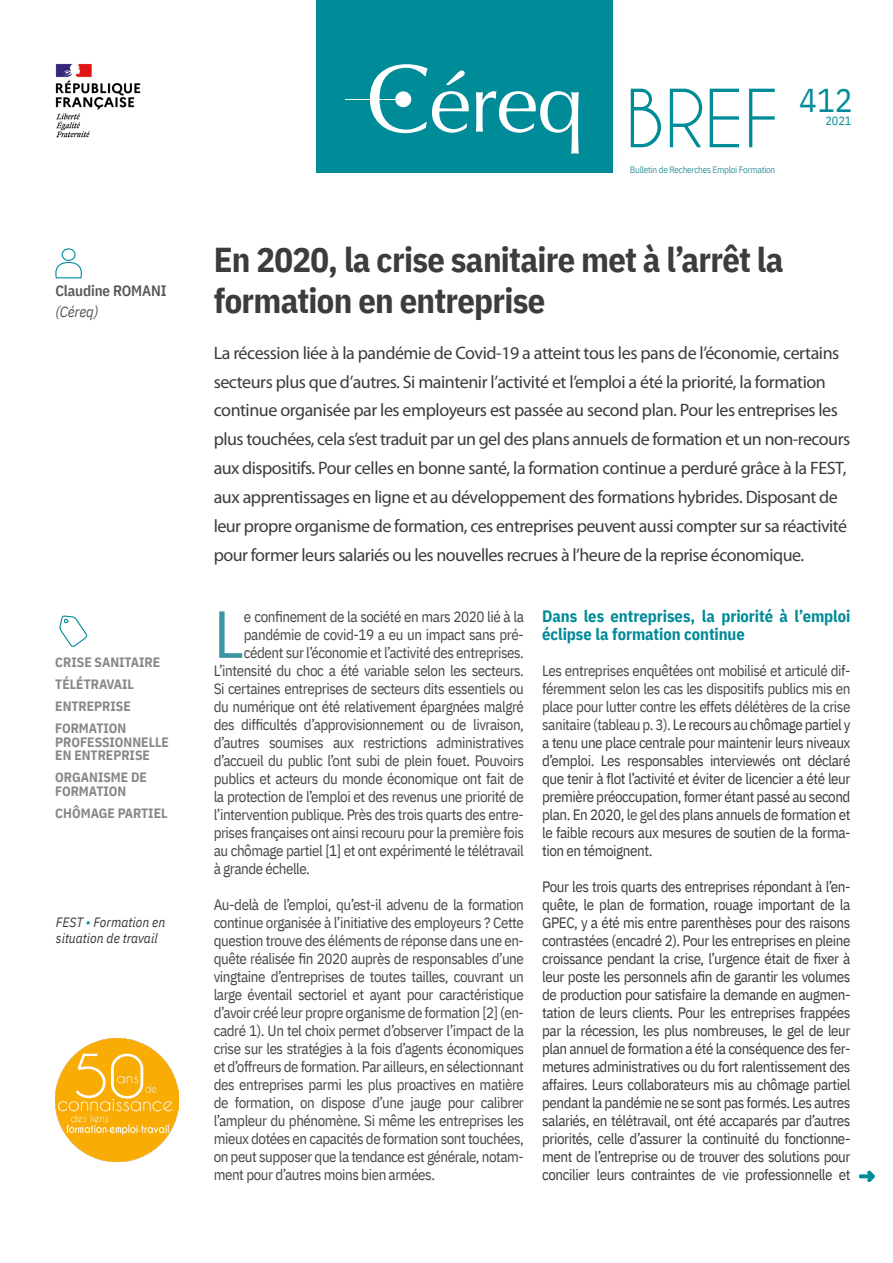
<style>
.page{position:relative;width:893px;height:1263px;background:#fff}
.page>*{position:absolute;margin:0;border:0;box-sizing:border-box;transform-origin:0 0}
.t1{font:75px "Caviar Dreams";color:#008b99}
.t2{font:66.6px "IBM Plex Sans Cond";color:#3c95a2}
.t3{font:700 34.5px/41.4px "IBM Plex Sans Cond";letter-spacing:-.02em;color:#3c3c3b}
.t4{font:33px "IBM Plex Sans Cond";color:#008b99}
.t5{font:18px/28.8px "Myriad Pro";letter-spacing:-.03em;color:#3c3c3b}
.t6{font:700 16.5px/18px "IBM Plex Sans Cond";letter-spacing:-.005em;color:#008b99}
.t7{font:15px/18px "IBM Plex Sans Cond";letter-spacing:-.03em;color:#474747;text-align:justify}
.t8{font:15px/18px "IBM Plex Sans Cond";letter-spacing:-.03em;color:#3c3c3b;text-align:justify}
.t9{font:600 15px "IBM Plex Sans Cond";letter-spacing:-.01em;color:#575756}
.t10{font:italic 15px "IBM Plex Sans Cond";letter-spacing:-.01em;color:#575756}
.t11{font:700 13.5px/22px "IBM Plex Sans Cond";color:#878787}
.t12{font:italic 13.5px/16.2px "IBM Plex Sans Cond";color:#3c3c3b}
.t13{font:12px "IBM Plex Sans Cond";color:#008b99}
.t14{font:9.3px "IBM Plex Sans Cond";letter-spacing:-.03em;color:#3c95a2}
.s1{color:#008b99}
.s2{color:#3c3c3b}
.s3{color:#474747}
</style>
<div class="page">
<div style="left:62px;top:248px;width:14px;height:13px;border:1px solid #008b99;border-radius:50%"></div>
<svg style="left:55px;top:261px;width:27px;height:18px"></svg>
<svg style="left:59px;top:615px;width:29px;height:32px"></svg>
<svg style="left:859px;top:1170px;width:16px;height:12px"></svg>
<div style="left:316px;top:0;width:296px;height:173px;background:#008b99"></div>
<img style="left:55px;top:63px;width:86px;height:75px">
<hr style="left:346px;top:99px;width:62px;height:1px;background:#fff">
<svg style="left:370px;top:64px;width:99px;height:69px"></svg>
<svg style="left:476px;top:91px;width:103px;height:63px"></svg>
<div style="left:395px;top:91px;width:16px;height:16px;background:#fff;border-radius:50%"></div>
<img style="left:55px;top:1038px;width:124px;height:124px">
<p class="t9" style="left:55px;top:279px;width:113px">Claudine ROMANI</p>
<p class="t10" style="left:55px;top:300px;width:44px">(Céreq)</p>
<p class="t11" style="left:55px;top:650px;width:107px">CRISE SANITAIRE<br>TÉLÉTRAVAIL<br>ENTREPRISE<br>FORMATION</p>
<p class="t11" style="left:55px;top:734px;width:115px;line-height:13.5px">PROFESSIONNELLE<br>EN ENTREPRISE</p>
<p class="t11" style="left:55px;top:770px;width:93px;line-height:13.5px">ORGANISME DE<br>FORMATION</p>
<p class="t11" style="left:55px;top:801px;width:114px">CHÔMAGE PARTIEL</p>
<p class="t12" style="left:56px;top:912px;width:111px">FEST <span class="s1">•</span> Formation en situation de travail</p>
<h1 class="t1" style="left:625px;top:76px;width:156px">BREF</h1>
<p class="t14" style="left:630px;top:162px;width:147px">Bulletin de Recherches Emploi Formation</p>
<h3 class="t4" style="left:799px;top:75px;width:55px">412</h3>
<p class="t13" style="left:825px;top:111px;width:27px">2021</p>
<h3 class="t3" style="left:214px;top:236px;width:571px">En 2020, la crise sanitaire met à l’arrêt la formation en entreprise</h3>
<p class="t5" style="left:214px;top:338px;width:638px">La récession liée à la pandémie de Covid-19 a atteint tous les pans de l’économie, certains secteurs plus que d’autres. Si maintenir l’activité et l’emploi a été la priorité, la formation continue organisée par les employeurs est passée au second plan. Pour les entreprises les plus touchées, cela s’est traduit par un gel des plans annuels de formation et un non-recours aux dispositifs. Pour celles en bonne santé, la formation continue a perduré grâce à la FEST, aux apprentissages en ligne et au développement des formations hybrides. Disposant de leur propre organisme de formation, ces entreprises peuvent aussi compter sur sa réactivité pour former leurs salariés ou les nouvelles recrues à l’heure de la reprise économique.</p>
<h2 class="t2" style="left:214px;top:583px;width:32px">L</h2>
<p class="t7" style="left:244px;top:606px;width:282px">e confinement de la société en mars 2020 lié à la</p>
<p class="t7" style="left:244px;top:624px;width:282px">pandémie de covid-19 a eu un impact sans pré-</p>
<p class="t7" style="left:244px;top:642px;width:282px">cédent sur l’économie et l’activité des entreprises.</p>
<p class="t7" style="left:214px;top:660px;width:312px">L’intensité du choc a été variable selon les secteurs.</p>
<p class="t7" style="left:214px;top:678px;width:312px">Si certaines entreprises de secteurs dits essentiels ou</p>
<p class="t7" style="left:214px;top:696px;width:312px">du numérique ont été relativement épargnées malgré</p>
<p class="t7" style="left:214px;top:714px;width:312px">des difficultés d’approvisionnement ou de livraison,</p>
<p class="t7" style="left:214px;top:732px;width:312px">d’autres soumises aux restrictions administratives</p>
<p class="t7" style="left:214px;top:750px;width:312px">d’accueil du public l’ont subi de plein fouet. Pouvoirs</p>
<p class="t7" style="left:214px;top:768px;width:312px">publics et acteurs du monde économique ont fait de</p>
<p class="t7" style="left:214px;top:786px;width:312px">la protection de l’emploi et des revenus une priorité de</p>
<p class="t7" style="left:214px;top:804px;width:312px">l’intervention publique. Près des trois quarts des entre-</p>
<p class="t7" style="left:214px;top:822px;width:312px">prises françaises ont ainsi recouru pour la première fois</p>
<p class="t7" style="left:214px;top:840px;width:312px">au chômage partiel <span class="s2">[1]</span> et ont expérimenté le télétravail</p>
<p class="t7" style="left:214px;top:858px;width:98px">à grande échelle.</p>
<p class="t7" style="left:214px;top:894px;width:312px">Au-delà de l’emploi, qu’est-il advenu de la formation continue organisée à l’initiative des employeurs ? Cette question trouve des éléments de réponse dans une en&shy;quête réalisée fin 2020 auprès de responsables d’une vingtaine d’entreprises de toutes tailles, couvrant un large éventail sectoriel et ayant pour caractéristique d’avoir créé leur propre organisme de formation [2] (en&shy;cadré 1). Un tel choix permet d’observer l’impact de la crise sur les stratégies à la fois d’agents économiques et d’offreurs de formation. Par ailleurs, en sélectionnant des entreprises parmi les plus proactives en matière de formation, on dispose d’une jauge pour calibrer l’ampleur du phénomène. Si même les entreprises les mieux dotées en capacités de formation sont touchées, on peut supposer que la tendance est générale, notam&shy;ment pour d’autres moins bien armées.</p>
<p class="t6" style="left:542px;top:606px;width:310px">Dans les entreprises, la priorité à l’emploi éclipse la formation continue</p>
<p class="t8" style="left:542px;top:660px;width:310px"><span class="s3">Les entreprises enquêtées ont mobilisé et articulé dif&shy;féremment selon les cas les dispositifs publics mis en place pour lutter contre les effets délétères de la crise sanitaire (tableau p. 3).</span> Le recours au chômage partiel y a tenu une place centrale pour maintenir leurs niveaux d’emploi. Les responsables interviewés ont déclaré que tenir à flot l’activité et éviter de licencier a été leur première préoccupation, former étant passé au second plan. En 2020, <span class="s3">le gel des</span> plans annuels de formation et le faible recours aux mesures de soutien de la forma&shy;tion en témoignent.</p>
<p class="t8" style="left:542px;top:876px;width:310px">Pour les trois quarts des entreprises répondant à l’en&shy;quête, le plan de formation, rouage important de la GPEC, y a été mis entre parenthèses pour des raisons contrastées (encadré 2). Pour les entreprises en pleine croissance pendant la crise, l’urgence était de fixer à leur poste les personnels afin de garantir les volumes de production pour satisfaire la demande en augmen&shy;tation de leurs clients. Pour les entreprises frappées par la récession, les plus nombreuses, le gel de leur plan annuel de formation a été la conséquence des fer&shy;metures administratives ou du fort ralentissement des affaires. Leurs collaborateurs mis au chômage partiel pendant la pandémie ne se sont pas formés. Les autres salariés, en télétravail, ont été accaparés par d’autres priorités, celle d’assurer la continuité du fonctionne&shy;ment de l’entreprise ou de trouver des solutions pour concilier leurs contraintes de vie professionnelle et</p>
</div>
